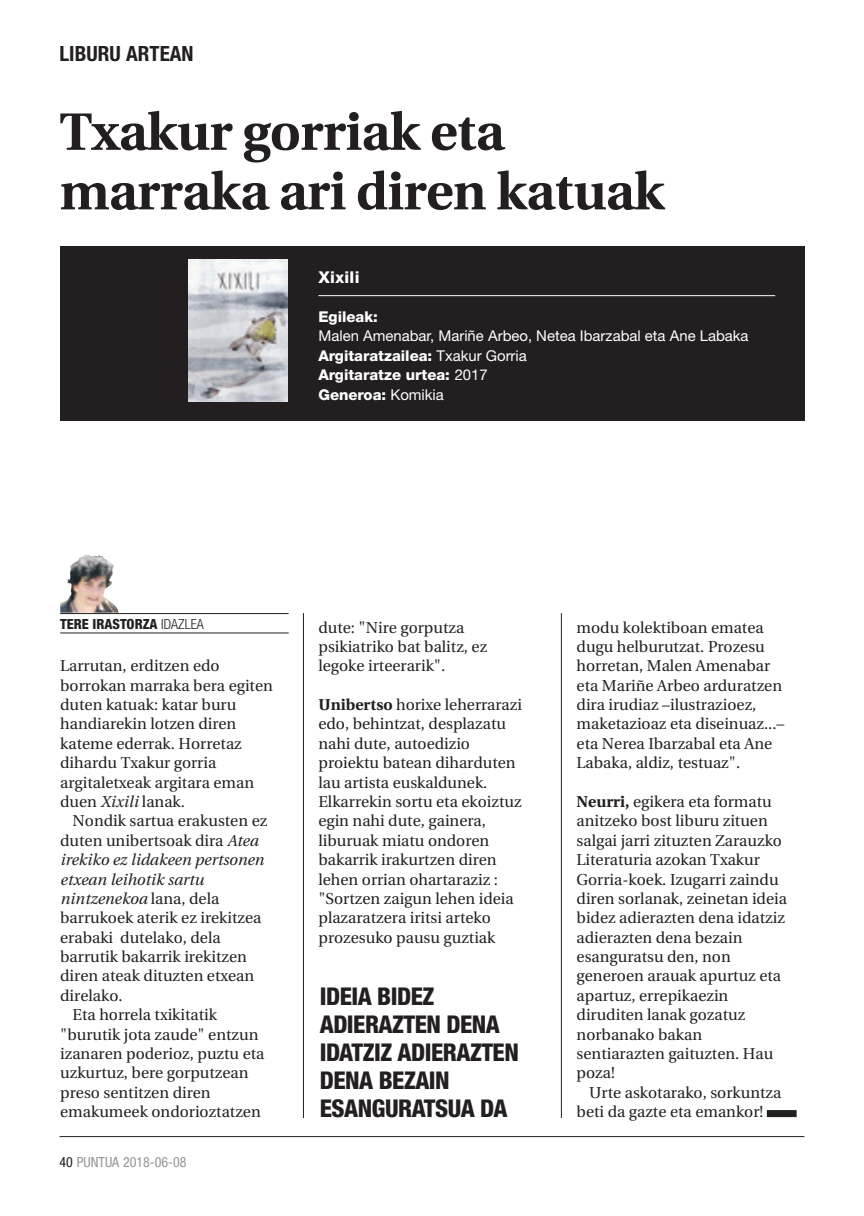
<style>
.page{position:relative;width:864px;height:1216px;background:#fff}
.page>*{position:absolute;margin:0;border:0;box-sizing:border-box;transform-origin:0 0}
.Titulua-B_DK{font:700 52.5px/59.5px "Utopia";letter-spacing:-.01em;color:#231f20}
.Leihoa{font:800 condensed 24.5px/28px "Helvetica Neue";letter-spacing:-.02em;color:#231f20}
.t1{font:700 condensed 21px "Helvetica Neue";color:#231f20}
.ZATIDURA-Titulua-C{font:800 16.28px "Helvetica Neue LT Com";letter-spacing:.02em;color:#fff}
.Testua-BAND-Hasi{font:15.75px/19.4px "Utopia";color:#231f20}
.Testua-BAND-Koxka{font:15.75px/19.4px "Utopia";color:#231f20}
.ZATIDURA-Testua-Punt{font:800 14.88px "Helvetica Neue LT Com";color:#fff}
.ZATIDURA-Testua-Punt-2{font:14.88px/19.4px "Helvetica Neue";color:#fff}
.Medaila_DK{font:800 condensed 14px "Helvetica Neue";color:#231f20}
.Orrioina{font:condensed 14px "Helvetica Neue";color:#939598}
.s1{font-family:"Helvetica Neue LT Com";font-weight:800}
.s2{font-family:"Helvetica Neue";font-weight:400}
.s3{font-weight:300}
.s4{font-style:italic}
.s5{color:#231f20}
.s6{font-weight:700}
</style>
<div class="page">
<hr style="left:60px;top:613px;width:228px;height:1px;background:#231f20">
<hr style="left:60px;top:632px;width:228px;height:1px;background:#231f20">
<div style="left:766px;top:1110px;width:30px;height:7px;background:#231f20"></div>
<img style="left:60px;top:555px;width:58px;height:57px">
<div style="left:60px;top:246px;width:744px;height:174px;background:#231f20"></div>
<img style="left:189px;top:260px;width:99px;height:141px">
<hr style="left:318px;top:295px;width:456px;height:1px;background:#fff">
<hr style="left:303px;top:613px;width:1px;height:504px;background:#231f20">
<hr style="left:560px;top:613px;width:1px;height:504px;background:#231f20">
<hr style="left:60px;top:1136px;width:744px;height:1px;background:#231f20">
<h3 class="t1" style="left:60px;top:41px;width:135px">LIBURU ARTEAN</h3>
<p class="Titulua-B_DK" style="left:60px;top:103px;width:606px">Txakur gorriak eta marraka ari diren katuak</p>
<p class="ZATIDURA-Titulua-C" style="left:318px;top:267px;width:43px">Xixili</p>
<p class="ZATIDURA-Testua-Punt-2" style="left:318px;top:308px;width:431px"><span class="s1">Egileak:<br></span>Malen Amenabar, Mariñe Arbeo, Netea Ibarzabal eta Ane Labaka</p>
<p class="ZATIDURA-Testua-Punt" style="left:318px;top:346px;width:210px">Argitaratzailea: <span class="s2">Txakur Gorria</span></p>
<p class="ZATIDURA-Testua-Punt" style="left:318px;top:366px;width:171px">Argitaratze urtea: <span class="s2">2017</span></p>
<p class="ZATIDURA-Testua-Punt" style="left:318px;top:385px;width:127px">Generoa: <span class="s2">Komikia</span></p>
<p class="Medaila_DK" style="left:60px;top:615px;width:145px">TERE IRASTORZA <span class="s3">IDAZLEA</span></p>
<p class="Testua-BAND-Hasi" style="left:60px;top:656px;width:214px">Larrutan, erditzen edo borrokan marraka bera egiten duten katuak: katar buru handiarekin lotzen diren kateme ederrak. Horretaz dihardu Txakur gorria argitaletxeak argitara eman duen <span class="s4">Xixili</span> lanak.</p>
<p class="Testua-BAND-Koxka" style="left:60px;top:811px;width:208px;text-indent:12px">Nondik sartua erakusten ez duten unibertsoak dira <span class="s4">Atea irekiko ez lidakeen pertsonen etxean leihotik sartu nintzenekoa</span> lana, dela barrukoek aterik ez irekitzea erabaki dutelako, dela barrutik bakarrik irekitzen diren ateak dituzten etxean direlako.</p>
<p class="Testua-BAND-Koxka" style="left:60px;top:1005px;width:206px;text-indent:12px">Eta horrela txikitatik "burutik jota zaude" entzun izanaren poderioz, puztu eta uzkurtuz, bere gorputzean preso sentitzen diren emakumeek ondorioztatzen</p>
<p class="Orrioina" style="left:60px;top:1154px;width:128px"><span class="s5">40</span> PUNTUA 2018-06-08</p>
<p class="Testua-BAND-Koxka" style="left:318px;top:617px;width:170px">dute: "Nire gorputza psikiatriko bat balitz, ez legoke irteerarik".</p>
<p class="Testua-BAND-Hasi" style="left:318px;top:695px;width:205px"><span class="s6">Unibertso</span> horixe leherrarazi edo, behintzat, desplazatu nahi dute, autoedizio proiektu batean diharduten lau artista euskaldunek.<br>Elkarrekin sortu eta ekoiztuz egin nahi dute, gainera, liburuak miatu ondoren bakarrik irakurtzen diren lehen orrian ohartaraziz : "Sortzen zaigun lehen ideia plazaratzera iritsi arteko prozesuko pausu guztiak</p>
<p class="Leihoa" style="left:319px;top:981px;width:200px">IDEIA BIDEZ<br>ADIERAZTEN DENA<br>IDATZIZ ADIERAZTEN<br>DENA BEZAIN<br>ESANGURATSUA DA</p>
<p class="Testua-BAND-Hasi" style="left:576px;top:617px;width:209px">modu kolektiboan ematea dugu helburutzat. Prozesu horretan, Malen Amenabar eta Mariñe Arbeo arduratzen dira irudiaz –ilustrazioez, maketazioaz eta diseinuaz...– eta Nerea Ibarzabal eta Ane<br>Labaka, aldiz, testuaz".</p>
<p class="Testua-BAND-Hasi" style="left:576px;top:792px;width:212px"><span class="s6">Neurri,</span> egikera eta formatu anitzeko bost liburu zituen salgai jarri zituzten Zarauzko<br>Literaturia azokan Txakur<br>Gorria-koek. Izugarri zaindu diren sorlanak, zeinetan ideia bidez adierazten dena idatziz adierazten dena bezain esanguratsu den, non generoen arauak apurtuz eta apartuz, errepikaezin diruditen lanak gozatuz norbanako bakan sentiarazten gaituzten. Hau poza!</p>
<p class="Testua-BAND-Koxka" style="left:576px;top:1082px;width:206px;text-indent:12px">Urte askotarako, sorkuntza beti da gazte eta emankor!</p>
</div>
